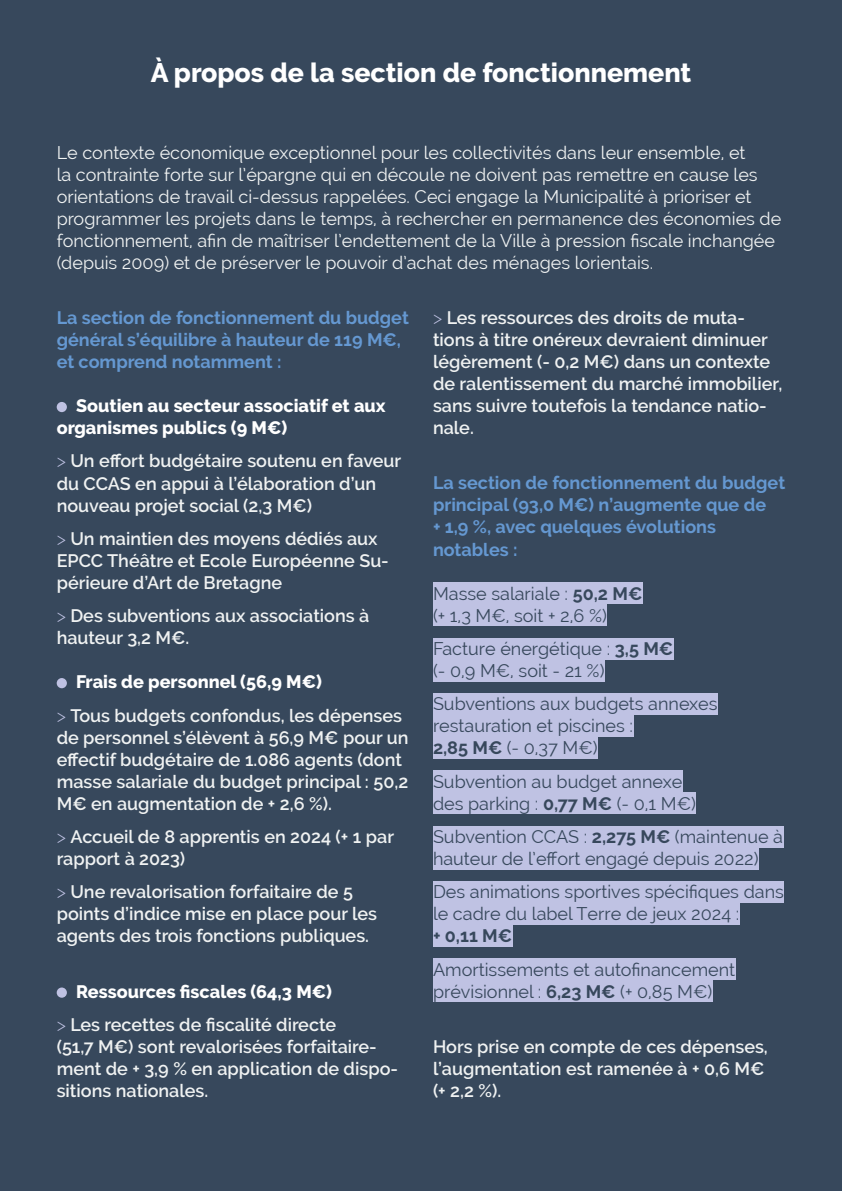
<style>
.page{position:relative;width:842px;height:1191px;background:#37485c}
.page>*{position:absolute;margin:0;border:0;box-sizing:border-box;transform-origin:0 0}
.t1{font:800 26.8px "Raleway";color:#fff}
.t2{font:600 18px/22px "Raleway";color:#f0f2f2}
.t3{font:18px/22px "Raleway";color:#f0f2f2}
.t4{font:18px/22px "Raleway";color:#37485c}
.t5{font:700 18px/22px "Raleway";color:#6598d1}
.t6{font:800 18px/22px "Raleway";color:#fff}
.t7{font:700 18px "Raleway";color:#37485c}
.s1{font-weight:300;color:#bfc2e3}
.s2{font-weight:800;color:#fff}
.s3{font-weight:700}
</style>
<div class="page">
<div style="left:57px;top:402px;width:10px;height:10px;background:#bfc2e3;border-radius:50%"></div>
<div style="left:57px;top:678px;width:10px;height:10px;background:#bfc2e3;border-radius:50%"></div>
<div style="left:57px;top:987px;width:10px;height:10px;background:#bfc2e3;border-radius:50%"></div>
<div style="left:433px;top:582px;width:209px;height:22px;background:#bfc2e3"></div>
<div style="left:433px;top:604px;width:174px;height:22px;background:#bfc2e3"></div>
<div style="left:433px;top:638px;width:240px;height:21px;background:#bfc2e3"></div>
<div style="left:433px;top:660px;width:171px;height:21px;background:#bfc2e3"></div>
<div style="left:433px;top:693px;width:284px;height:21px;background:#bfc2e3"></div>
<div style="left:433px;top:715px;width:200px;height:21px;background:#bfc2e3"></div>
<div style="left:433px;top:737px;width:165px;height:21px;background:#bfc2e3"></div>
<div style="left:433px;top:770px;width:249px;height:22px;background:#bfc2e3"></div>
<div style="left:433px;top:792px;width:263px;height:22px;background:#bfc2e3"></div>
<div style="left:433px;top:826px;width:350px;height:21px;background:#bfc2e3"></div>
<div style="left:433px;top:848px;width:326px;height:21px;background:#bfc2e3"></div>
<div style="left:433px;top:881px;width:351px;height:21px;background:#bfc2e3"></div>
<div style="left:433px;top:903px;width:306px;height:21px;background:#bfc2e3"></div>
<div style="left:433px;top:925px;width:79px;height:21px;background:#bfc2e3"></div>
<div style="left:433px;top:958px;width:302px;height:22px;background:#bfc2e3"></div>
<div style="left:433px;top:980px;width:279px;height:22px;background:#bfc2e3"></div>
<h1 class="t1" style="left:151px;top:57px;width:542px">À propos de la section de fonctionnement</h1>
<p class="t3" style="left:57px;top:141px;width:726px">Le contexte économique exceptionnel pour les collectivités dans leur ensemble, et<br>la contrainte forte sur l’épargne qui en découle ne doivent pas remettre en cause les orientations de travail ci-dessus rappelées. Ceci engage la Municipalité à prioriser et programmer les projets dans le temps, à rechercher en permanence des économies de fonctionnement, afin de maîtriser l’endettement de la Ville à pression fiscale inchangée (depuis 2009) et de préserver le pouvoir d’achat des ménages lorientais.</p>
<p class="t5" style="left:57px;top:307px;width:354px">La section de fonctionnement du budget général s’équilibre à hauteur de 119 M€, et comprend notamment :</p>
<p class="t6" style="left:57px;top:395px;width:330px;text-indent:19px">Soutien au secteur associatif et aux organismes publics (9 M€)</p>
<p class="t2" style="left:57px;top:450px;width:346px"><span class="s1">&gt;</span> Un effort budgétaire soutenu en faveur du CCAS en appui à l’élaboration d’un nouveau projet social (2,3 M€)</p>
<p class="t2" style="left:57px;top:527px;width:334px"><span class="s1">&gt;</span> Un maintien des moyens dédiés aux<br>EPCC Théâtre et Ecole Européenne Su&shy;périeure d’Art de Bretagne</p>
<p class="t2" style="left:57px;top:605px;width:314px"><span class="s1">&gt;</span> Des subventions aux associations à hauteur 3,2 M€.</p>
<p class="t2" style="left:57px;top:665px;width:347px;line-height:33.4px;text-indent:19px"><span class="s2">Frais de personnel (56,9 M€)<br></span><span class="s1">&gt;</span> Tous budgets confondus, les dépenses</p>
<p class="t2" style="left:57px;top:726px;width:353px">de personnel s’élèvent à 56,9 M€ pour un effectif budgétaire de 1.086 agents (dont masse salariale du budget principal : 50,2<br>M€ en augmentation de + 2,6 %).</p>
<p class="t2" style="left:57px;top:825px;width:339px"><span class="s1">&gt;</span> Accueil de 8 apprentis en 2024 (+ 1 par rapport à 2023)</p>
<p class="t2" style="left:57px;top:881px;width:322px"><span class="s1">&gt;</span> Une revalorisation forfaitaire de 5 points d’indice mise en place pour les agents des trois fonctions publiques.</p>
<p class="t2" style="left:57px;top:974px;width:281px;line-height:33.4px;text-align:right"><span class="s2">Ressources fiscales (64,3 M€)<br></span><span class="s1">&gt;</span> Les recettes de fiscalité directe</p>
<p class="t2" style="left:57px;top:1035px;width:343px">(51,7 M€) sont revalorisées forfaitaire&shy;ment de + 3,9 % en application de dispo&shy;sitions nationales.</p>
<p class="t2" style="left:433px;top:307px;width:351px"><span class="s1">&gt;</span> Les ressources des droits de muta&shy;tions à titre onéreux devraient diminuer légèrement (- 0,2 M€) dans un contexte de ralentissement du marché immobilier, sans suivre toutefois la tendance natio&shy;nale.</p>
<p class="t5" style="left:433px;top:472px;width:354px">La section de fonctionnement du budget principal (93,0 M€) n’augmente que de<br>+ 1,9 %, avec quelques évolutions notables :</p>
<p class="t4" style="left:433px;top:582px;width:211px">Masse salariale : <span class="s3">50,2 M€ </span>(+ 1,3 M€, soit + 2,6 %)</p>
<p class="t4" style="left:433px;top:637px;width:242px">Facture énergétique : <span class="s3">3,5 M€ </span>(- 0,9 M€, soit - 21 %)</p>
<p class="t4" style="left:433px;top:693px;width:286px">Subventions aux budgets annexes restauration et piscines :<br><span class="s3">2,85 M€</span> (- 0,37 M€)</p>
<p class="t4" style="left:433px;top:770px;width:264px">Subvention au budget annexe des parking : <span class="s3">0,77 M€</span> (- 0,1 M€)</p>
<p class="t4" style="left:433px;top:825px;width:352px">Subvention CCAS : <span class="s3">2,275 M€</span> (maintenue à hauteur de l’effort engagé depuis 2022)</p>
<p class="t4" style="left:433px;top:881px;width:352px">Des animations sportives spécifiques dans le cadre du label Terre de jeux 2024 :</p>
<p class="t7" style="left:433px;top:925px;width:81px">+ 0,11 M€</p>
<p class="t4" style="left:433px;top:958px;width:304px">Amortissements et autofinancement prévisionnel : <span class="s3">6,23 M€</span> (+ 0,85 M€)</p>
<p class="t2" style="left:433px;top:1035px;width:336px">Hors prise en compte de ces dépenses, l’augmentation est ramenée à + 0,6 M€ (+ 2,2 %).</p>
</div>
